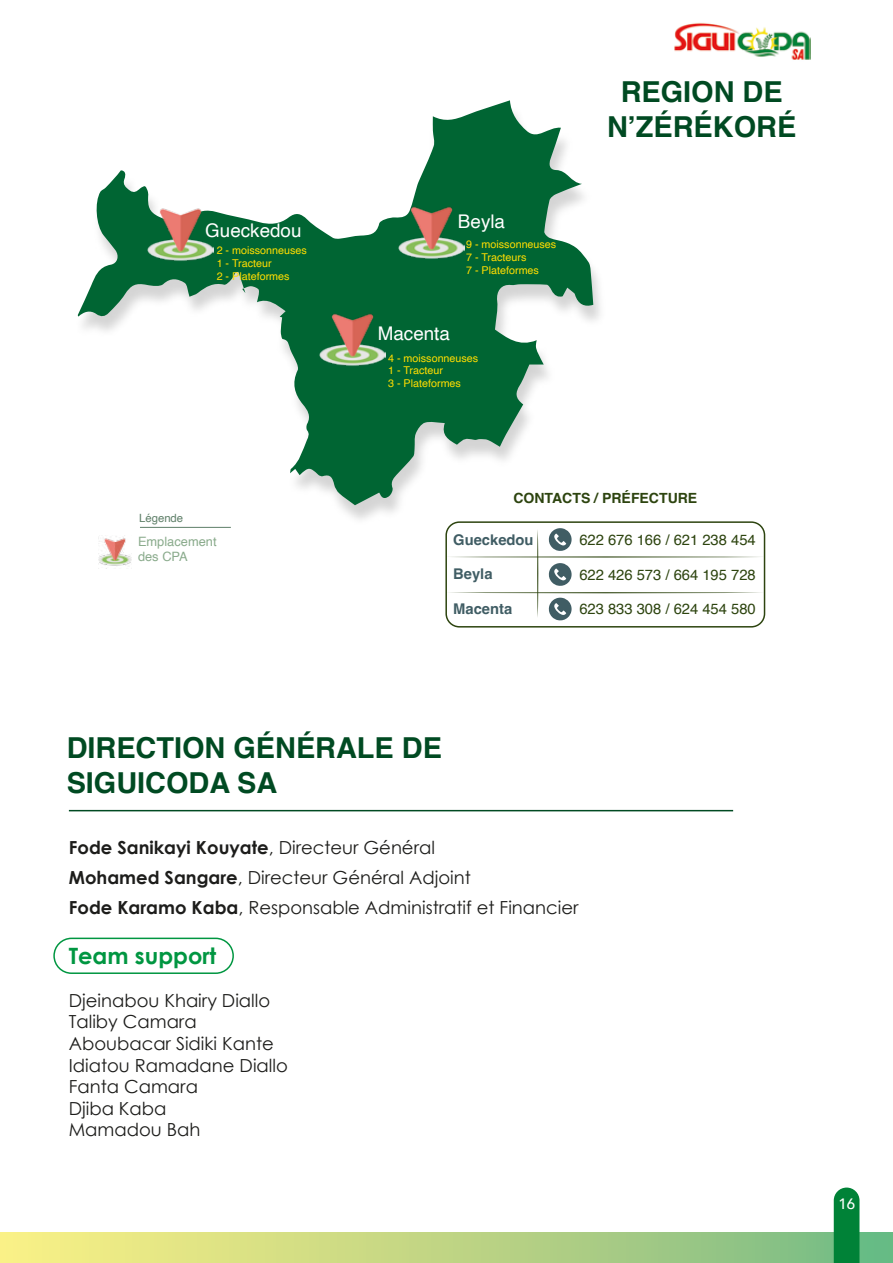
<style>
.page{position:relative;width:893px;height:1263px;background:#fff}
.page>*{position:absolute;margin:0;border:0;box-sizing:border-box;transform-origin:0 0}
.t1{font:700 28.8px/34.7px "Helvetica";color:#004a22;text-align:center}
.t2{font:700 22.5px "Century Gothic";color:#009641}
.t3{font:18.9px "Helvetica";color:#fff}
.t4{font:18px/21.6px "Century Gothic";color:#1d1d1b}
.t5{font:500 15px "Avenir";color:#fff}
.t6{font:14.7px "Helvetica";color:#2d440f}
.t7{font:700 14.7px "Helvetica";color:#405d64}
.t8{font:700 14.1px "Helvetica";color:#2d440f}
.t9{font:12.9px/15.5px "Helvetica";color:#8aab8c}
.t10{font:11.4px "Helvetica";color:#5e7f68}
.t11{font:10.8px/12.9px "Helvetica";color:#fd0}
.s1{font-weight:700}
</style>
<div class="page">
<svg style="left:0;top:1233px;width:893px;height:30px"></svg>
<div style="left:445px;top:521px;width:320px;height:106px;border:2px solid #2d440f;border-radius:13px"></div>
<svg style="left:446px;top:528px;width:318px;height:93px"></svg>
<img style="left:77px;top:270px;width:533px;height:261px">
<svg style="left:78px;top:100px;width:515px;height:405px"></svg>
<img style="left:147px;top:201px;width:66px;height:66px">
<img style="left:319px;top:307px;width:66px;height:66px">
<img style="left:398px;top:199px;width:66px;height:66px">
<img style="left:99px;top:536px;width:32px;height:30px">
<hr style="left:140px;top:527px;width:91px;height:1px;background:#5e7f68">
<hr style="left:69px;top:810px;width:664px;height:1px;background:#004a22">
<div style="left:53px;top:937px;width:181px;height:37px;border:2px solid #009641;border-radius:17px"></div>
<img style="left:674px;top:22px;width:136px;height:38px">
<div style="left:834px;top:1187px;width:25px;height:76px;background:#008237"></div>
<p class="t3" style="left:205px;top:216px;width:98px">Gueckedou</p>
<p class="t11" style="left:217px;top:244px;width:92px">2 - moissonneuses<br>1 - Tracteur<br>2 - Plateformes</p>
<p class="t10" style="left:139px;top:509px;width:46px">Légende</p>
<p class="t9" style="left:138px;top:534px;width:80px">Emplacement des CPA</p>
<p class="t3" style="left:458px;top:207px;width:49px">Beyla</p>
<p class="t11" style="left:466px;top:238px;width:92px">9 - moissonneuses<br>7 - Tracteurs<br>7 - Plateformes</p>
<p class="t3" style="left:378px;top:319px;width:74px">Macenta</p>
<p class="t11" style="left:388px;top:352px;width:92px">4 - moissonneuses<br>1 - Tracteur<br>3 - Plateformes</p>
<h1 class="t1" style="left:607px;top:78px;width:191px">REGION DE<br>N’ZÉRÉKORÉ</h1>
<p class="t8" style="left:513px;top:490px;width:185px">CONTACTS / PRÉFECTURE</p>
<p class="t7" style="left:453px;top:531px;width:82px">Gueckedou</p>
<p class="t6" style="left:579px;top:528px;width:178px">622 676 166 / 621 238 454</p>
<p class="t7" style="left:453px;top:565px;width:41px">Beyla</p>
<p class="t7" style="left:453px;top:600px;width:61px">Macenta</p>
<p class="t6" style="left:579px;top:563px;width:178px">622 426 573 / 664 195 728</p>
<p class="t6" style="left:579px;top:598px;width:178px">623 833 308 / 624 454 580</p>
<h1 class="t1" style="left:67px;top:734px;width:377px;text-align:left">DIRECTION GÉNÉRALE DE<br>SIGUICODA SA</h1>
<p class="t4" style="left:69px;top:832px;width:511px;line-height:30px"><span class="s1">Fode Sanikayi Kouyate</span>, Directeur Général<br><span class="s1">Mohamed Sangare</span>, Directeur Général Adjoint<br><span class="s1">Fode Karamo Kaba</span>, Responsable Administratif et Financier</p>
<p class="t2" style="left:69px;top:941px;width:149px">Team support</p>
<p class="t4" style="left:69px;top:989px;width:221px">Djeinabou Khairy Diallo<br>Taliby Camara<br>Aboubacar Sidiki Kante<br>Idiatou Ramadane Diallo<br>Fanta Camara<br>Djiba Kaba<br>Mamadou Bah</p>
<p class="t5" style="left:838px;top:1190px;width:18px">16</p>
</div>
